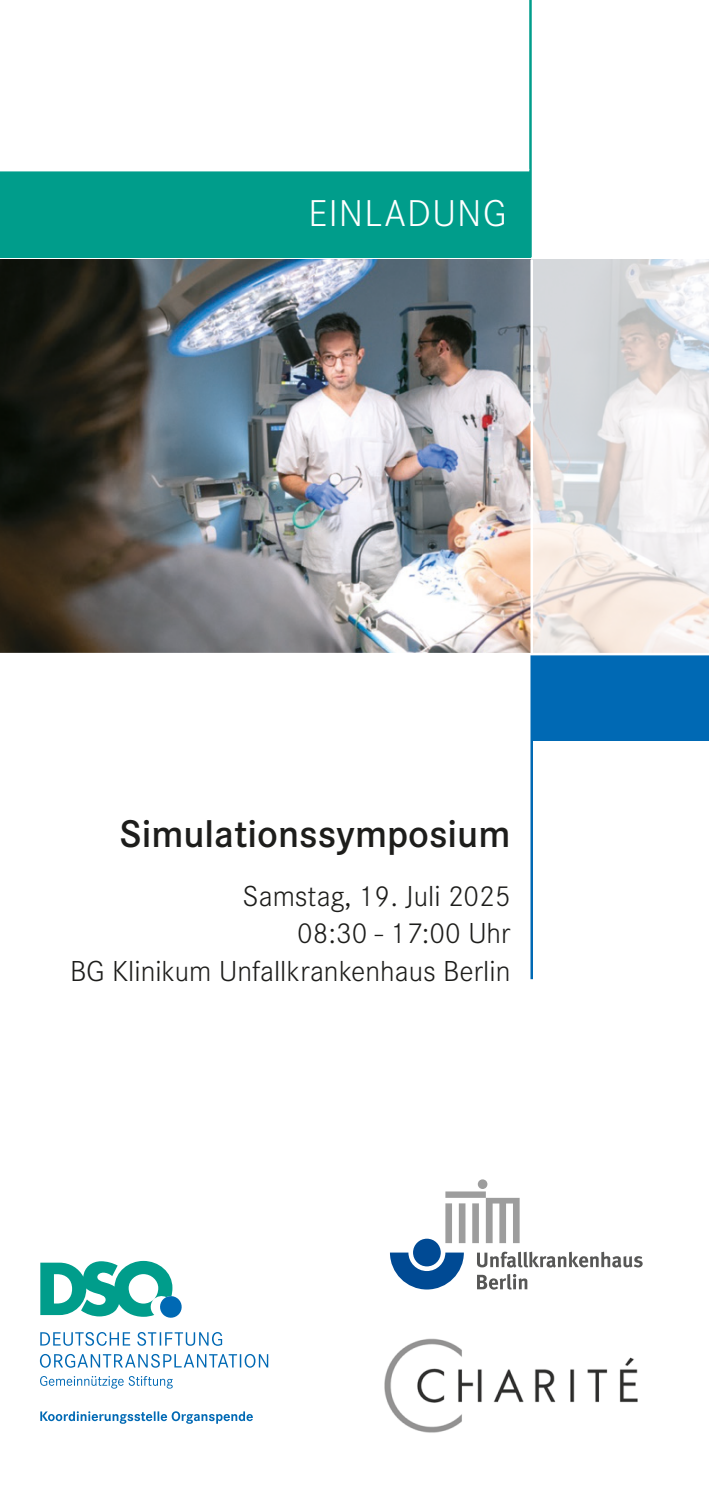
<style>
.page{position:relative;width:709px;height:1489px;background:#fff}
.page>*{position:absolute;margin:0;border:0;box-sizing:border-box;transform-origin:0 0}
.t1{font:600 40px "Corporate S";color:#1d1d1b}
.t2{font:300 38.75px "Corporate S";letter-spacing:.03em;color:#fff}
.t3{font:300 30px/37.5px "Corporate S";color:#1d1d1b;text-align:right}
</style>
<div class="page">
<svg style="left:0;top:257px;width:35px;height:3px"></svg>
<img style="left:0;top:260px;width:530px;height:393px">
<div style="left:0;top:170px;width:530px;height:87px;background:#009d8b"></div>
<div style="left:531px;top:655px;width:178px;height:85px;background:#0069b4"></div>
<hr style="left:530px;top:654px;width:3px;height:325px;background:#0069b4">
<hr style="left:0;top:653px;width:709px;height:2px;background:#fff">
<svg style="left:531px;top:259px;width:178px;height:394px"></svg>
<svg style="left:390px;top:1252px;width:74px;height:37px"></svg>
<div style="left:413px;top:1238px;width:28px;height:28px;background:#004a94;border-radius:50%"></div>
<svg style="left:477px;top:1251px;width:165px;height:16px"></svg>
<svg style="left:477px;top:1274px;width:50px;height:15px"></svg>
<svg style="left:445px;top:1191px;width:74px;height:51px"></svg>
<div style="left:478px;top:1179px;width:9px;height:9px;background:#9d9d9d;border-radius:50%"></div>
<img style="left:384px;top:1338px;width:254px;height:95px">
<hr style="left:529px;top:0;width:2px;height:257px;background:#009d8b">
<svg style="left:40px;top:1260px;width:142px;height:58px"></svg>
<svg style="left:40px;top:1376px;width:133px;height:12px"></svg>
<svg style="left:40px;top:1411px;width:213px;height:12px"></svg>
<svg style="left:40px;top:1332px;width:228px;height:35px"></svg>
<hr style="left:0;top:169px;width:529px;height:2px;background:#fff">
<p class="t2" style="left:308px;top:188px;width:199px">EINLADUNG</p>
<h1 class="t1" style="left:119px;top:806px;width:392px">Simulationssymposium</h1>
<p class="t3" style="left:70px;top:876px;width:442px">Samstag, 19. Juli 2025<br>08:30 - 17:00 Uhr<br>BG Klinikum Unfallkrankenhaus Berlin</p>
</div>
